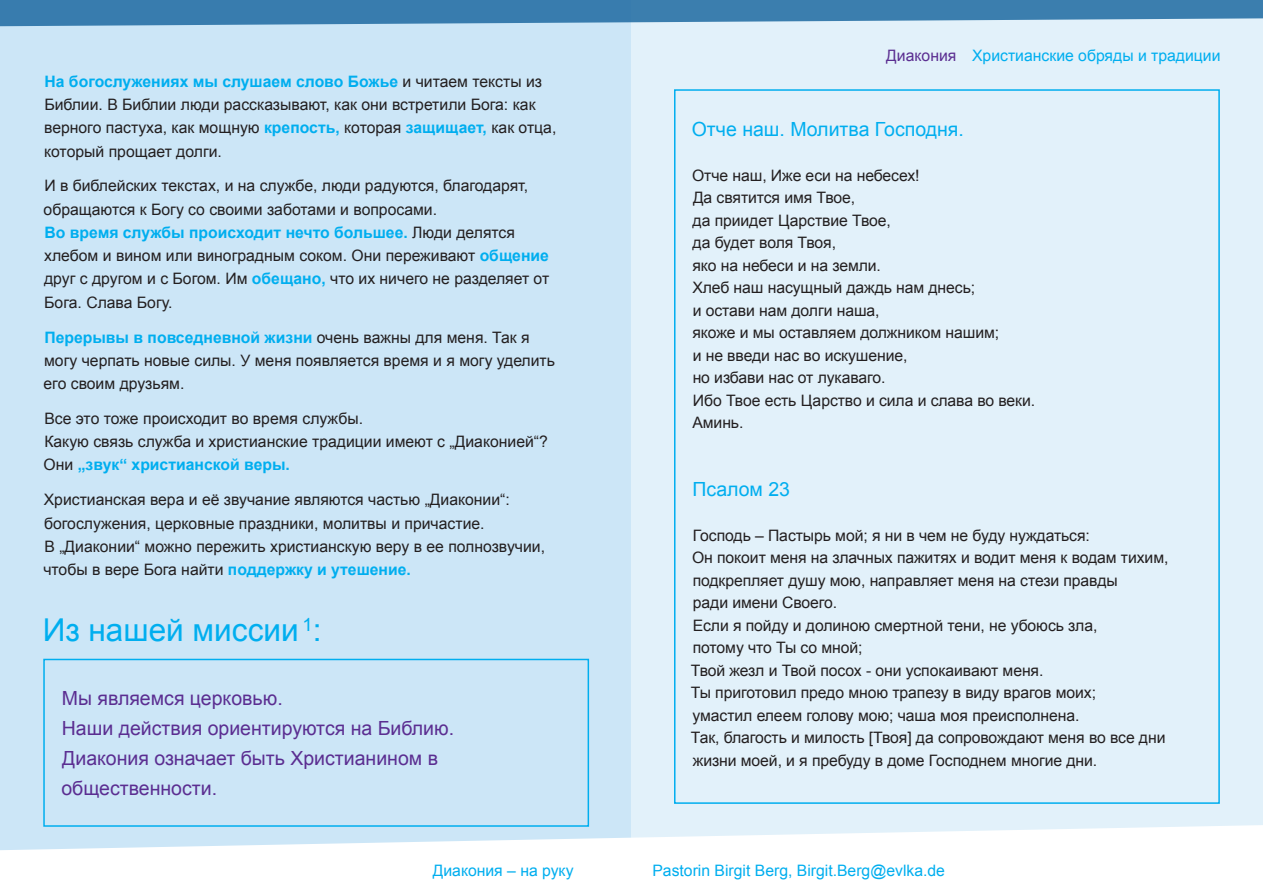
<style>
.page{position:relative;width:1263px;height:893px;background:#fff}
.page>*{position:absolute;margin:0;border:0;box-sizing:border-box;transform-origin:0 0}
.t1{font:31.5px "Arial";color:#00aeef}
.t2{font:19.5px/30px "Arial";color:#5b2e91}
.t3{font:19.5px "Arial";color:#00aeef}
.t4{font:15.75px/22.5px "Arial";letter-spacing:-.005em;color:#231f20}
.t5{font:15.75px "Arial";color:#00aeef}
.s1{font-weight:700;color:#00aeef}
.s2{color:#5b2e91}
</style>
<div class="page">
<div style="left:0;top:26px;width:631px;height:799px;background:#cce6f7"></div>
<div style="left:631px;top:0;width:632px;height:893px;background:#e2f1fa"></div>
<div style="left:43px;top:659px;width:546px;height:168px;border:2px solid #00aeef"></div>
<svg style="left:0;top:0;width:1263px;height:26px;background:#508db8"></svg>
<svg style="left:0;top:825px;width:1263px;height:68px"></svg>
<p class="t4" style="left:44px;top:70px;width:514px;line-height:23.2px"><span class="s1">На богослужениях мы слушаем слово Божье</span> и читаем тексты из Библии. В Библии люди рассказывают, как они встретили Бога: как верного пастуха, как мощную <span class="s1">крепость,</span> которая <span class="s1">защищает,</span> как отца, который прощает долги.</p>
<p class="t4" style="left:44px;top:174px;width:507px;line-height:23.2px">И в библейских текстах, и на службе, люди радуются, благодарят, обращаются к Богу со своими заботами и вопросами.<br><span class="s1">Во время службы происходит нечто большее.</span> Люди делятся хлебом и вином или виноградным соком. Они переживают <span class="s1">общение </span>друг с другом и с Богом. Им <span class="s1">обещано,</span> что их ничего не разделяет от Бога. Слава Богу.</p>
<p class="t4" style="left:44px;top:325px;width:513px;line-height:23.2px"><span class="s1">Перерывы в повседневной жизни</span> очень важны для меня. Так я могу черпать новые силы. У меня появляется время и я могу уделить его своим друзьям.</p>
<p class="t4" style="left:44px;top:407px;width:506px;line-height:23.2px">Все это тоже происходит во время службы.<br>Какую связь служба и христианские традиции имеют с „Диаконией“?<br>Они <span class="s1">„звук“ христианской веры.</span></p>
<p class="t4" style="left:43px;top:488px;width:503px;line-height:23.2px">Христианская вера и её звучание являются частью „Диаконии“: богослужения, церковные праздники, молитвы и причастие.<br>В „Диаконии“ можно пережить христианскую веру в ее полнозвучии, чтобы в вере Бога найти <span class="s1">поддержку и утешение.</span></p>
<h1 class="t1" style="left:43px;top:608px;width:280px">Из нашей миссии <sup>1</sup>:</h1>
<p class="t2" style="left:61px;top:683px;width:394px">Мы являемся церковью.<br>Наши действия ориентируются на Библию.<br>Диакония означает быть Христианином в общественности.</p>
<p class="t5" style="left:886px;top:44px;width:336px"><span class="s2">Диакония</span> Христианские обряды и традиции</p>
<p class="t3" style="left:692px;top:115px;width:274px">Отче наш. Молитва Господня.</p>
<p class="t4" style="left:692px;top:164px;width:345px">Отче наш, Иже еси на небесех!<br>Да святится имя Твое,<br>да приидет Царствие Твое,<br>да будет воля Твоя,<br>яко на небеси и на земли.<br>Хлеб наш насущный даждь нам днесь;<br>и остави нам долги наша,<br>якоже и мы оставляем должником нашим;<br>и не введи нас во искушение,<br>но избави нас от лукаваго.<br>Ибо Твое есть Царство и сила и слава во веки.<br>Аминь.</p>
<p class="t3" style="left:692px;top:475px;width:99px">Псалом 23</p>
<p class="t4" style="left:691px;top:524px;width:479px">Господь – Пастырь мой; я ни в чем не буду нуждаться:<br>Он покоит меня на злачных пажитях и водит меня к водам тихим, подкрепляет душу мою, направляет меня на стези правды<br>ради имени Своего.<br>Если я пойду и долиною смертной тени, не убоюсь зла,<br>потому что Ты со мной;<br>Твой жезл и Твой посох - они успокаивают меня.<br>Ты приготовил предо мною трапезу в виду врагов моих;<br>умастил елеем голову мою; чаша моя преисполнена.<br>Так, благость и милость [Твоя] да сопровождают меня во все дни жизни моей, и я пребуду в доме Господнем многие дни.</p>
<p class="t5" style="left:433px;top:859px;width:142px">Диакония – на руку</p>
<p class="t5" style="left:652px;top:859px;width:294px">Pastorin Birgit Berg, Birgit.Berg@evlka.de</p>
</div>
